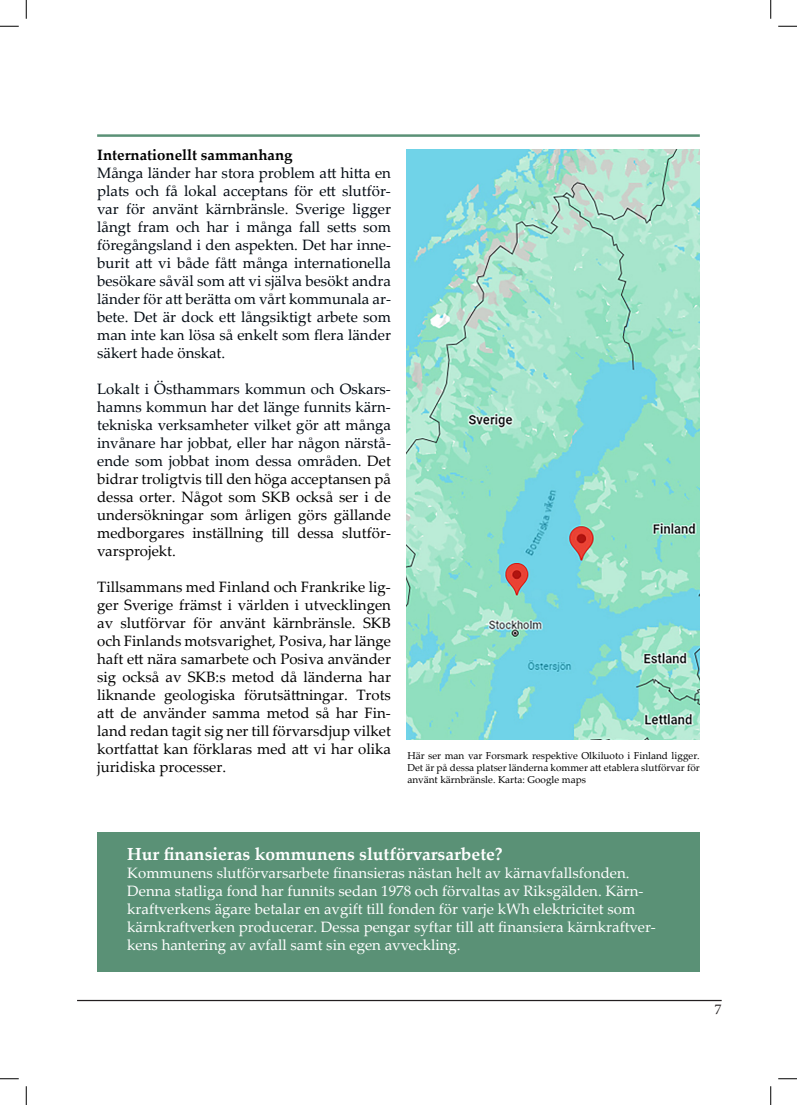
<style>
.page{position:relative;width:797px;height:1105px;background:#fff}
.page>*{position:absolute;margin:0;border:0;box-sizing:border-box;transform-origin:0 0}
.t1{font:700 17.5px "Palatino Linotype";color:#fff}
.t2{font:15px/18px "Palatino Linotype";color:#000911;text-align:justify}
.t3{font:15px/18px "Palatino Linotype";color:#000;text-align:justify}
.t4{font:15px/18px "Palatino Linotype";color:#fff}
.t5{font:700 15px "Palatino Linotype";color:#000}
.t6{font:15px "Minion Pro";color:#231f20}
.t7{font:10px/12px "Palatino Linotype";color:#000;text-align:justify}
.s1{color:#000}
</style>
<div class="page">
<hr style="left:77px;top:1000px;width:644px;height:1px;background:#231f20">
<div style="left:97px;top:832px;width:602px;height:139px;background:#5a9176"></div>
<hr style="left:97px;top:134px;width:602px;height:3px;background:#5a9176">
<img style="left:406px;top:149px;width:293px;height:591px">
<svg style="left:0;top:25px;width:19px;height:2px"></svg>
<svg style="left:778px;top:25px;width:19px;height:2px"></svg>
<svg style="left:0;top:1078px;width:19px;height:1px"></svg>
<svg style="left:778px;top:1078px;width:19px;height:1px"></svg>
<svg style="left:25px;top:0;width:2px;height:19px"></svg>
<svg style="left:25px;top:1086px;width:2px;height:19px"></svg>
<svg style="left:770px;top:0;width:1px;height:19px"></svg>
<svg style="left:770px;top:1086px;width:1px;height:19px"></svg>
<p class="t5" style="left:97px;top:144px;width:197px">Internationellt sammanhang</p>
<p class="t2" style="left:97px;top:163px;width:295px">Många länder har stora problem att hitta en plats och få lokal acceptans för ett slutför&shy;var för använt kärnbränsle. Sverige ligger långt fram och har i många fall setts som föregångsland i den aspekten. Det har inne&shy;burit att vi både fått många internationella besökare såväl som att vi själva besökt andra länder för att berätta om vårt kommunala ar&shy;bete. Det är dock ett långsiktigt arbete som man inte kan lösa så enkelt som flera länder säkert hade önskat.</p>
<p class="t2" style="left:97px;top:379px;width:295px">Lokalt i Östhammars kommun och Oskars&shy;hamns kommun har det länge funnits kärn&shy;tekniska verksamheter vilket gör att många invånare har jobbat, eller har någon närstå&shy;ende som jobbat inom dessa områden<span class="s1">. Det bidrar troligtvis till den höga acceptansen på dessa orter. Något som SKB också ser i de undersökningar som årligen görs gällande medborgares inställning till dessa slutför&shy;varsprojekt.</span></p>
<p class="t3" style="left:97px;top:577px;width:295px">Tillsammans med Finland och Frankrike lig&shy;ger Sverige främst i världen i utvecklingen av slutförvar för använt kärnbränsle. SKB och Finlands motsvarighet, Posiva, har länge haft ett nära samarbete och Posiva använder sig också av SKB:s metod då länderna har liknande geologiska förutsättningar. Trots att de använder samma metod så har Fin&shy;land redan tagit sig ner till förvarsdjup vilket kortfattat kan förklaras med att vi har olika juridiska processer.</p>
<p class="t7" style="left:407px;top:749px;width:294px">Här ser man var Forsmark respektive Olkiluoto i Finland ligger.<br>Det är på dessa platser länderna kommer att etablera slutförvar för använt kärnbränsle. Karta: Google maps</p>
<p class="t1" style="left:127px;top:842px;width:377px">Hur finansieras kommunens slutförvarsarbete?</p>
<p class="t4" style="left:127px;top:864px;width:530px">Kommunens slutförvarsarbete finansieras nästan helt av kärnavfallsfonden.<br>Denna statliga fond har funnits sedan 1978 och förvaltas av Riksgälden. Kärn&shy;kraftverkens ägare betalar en avgift till fonden för varje kWh elektricitet som kärnkraftverken producerar. Dessa pengar syftar till att finansiera kärnkraftver&shy;kens hantering av avfall samt sin egen avveckling.</p>
<p class="t6" style="left:714px;top:999px;width:9px">7</p>
</div>
